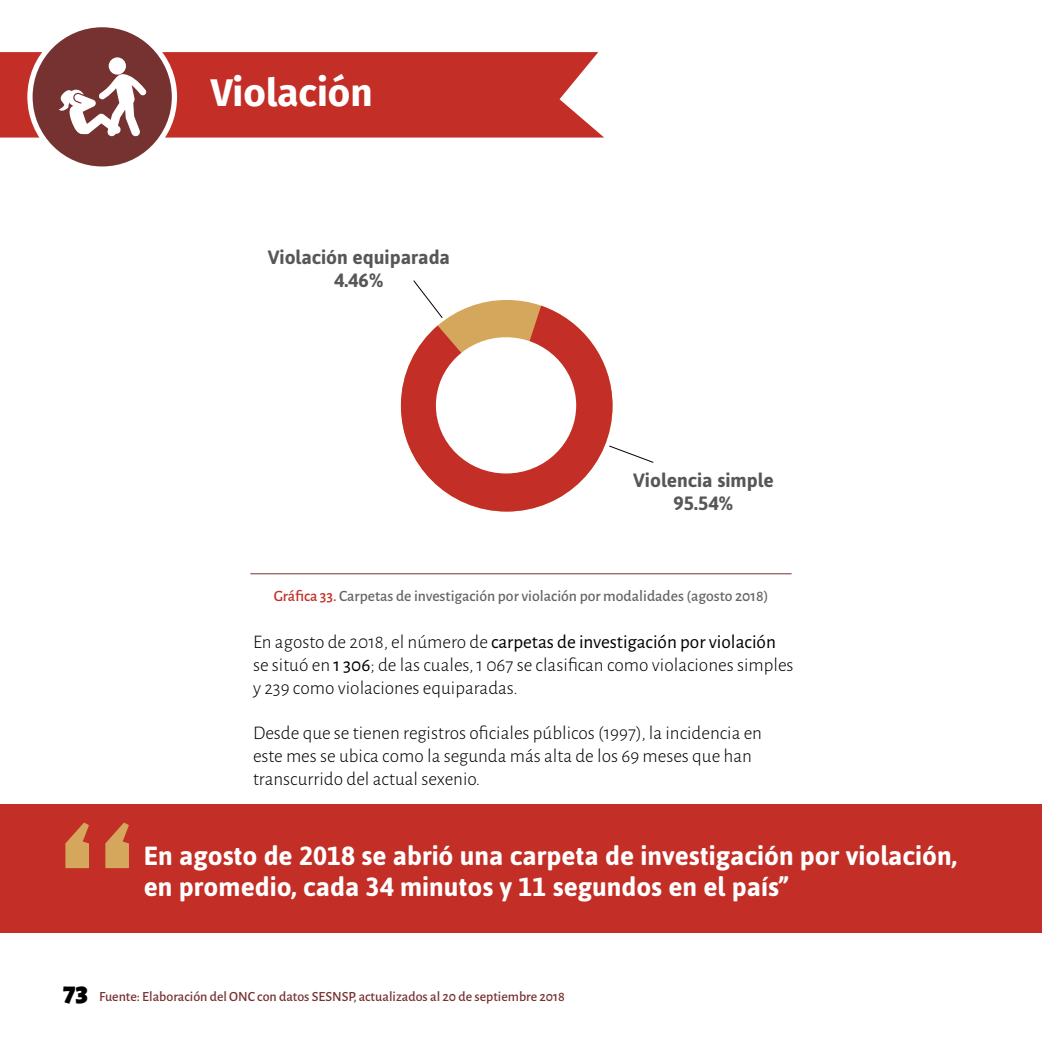
<style>
.page{position:relative;width:1042px;height:1042px;background:#fff}
.page>*{position:absolute;margin:0;border:0;box-sizing:border-box;transform-origin:0 0}
.t1{font:700 38.5px "Fira Sans";color:#fff}
.t2{font:700 26.25px/31.5px "Asap";color:#fff}
.t3{font:300 19.25px/22.8px "Alegreya Sans";color:#000}
.t4{font:700 19.25px/22.8px "Asap";color:#575756;text-align:center}
.t5{font:500 15.75px "Alegreya Sans";color:#666}
.t6{font:500 14px "Alegreya Sans";color:#763231}
.s1{color:#c32e26}
.s2{font-weight:400}
.s3{font-weight:900;font-size:28px;color:#000}
</style>
<div class="page">
<svg style="left:0;top:52px;width:604px;height:86px;background:#c63a33"></svg>
<div style="left:30px;top:25px;width:144px;height:144px;background:#763231;border-radius:50%"></div>
<div style="left:27px;top:22px;width:150px;height:150px;border:5px solid #fff;border-radius:50%"></div>
<div style="left:109px;top:57px;width:17px;height:18px;background:#fff;border-radius:50%"></div>
<svg style="left:58px;top:74px;width:88px;height:62px"></svg>
<hr style="left:250px;top:573px;width:541px;height:1px;background:#763231">
<div style="left:0;top:804px;width:1042px;height:128px;background:#c32e26"></div>
<svg style="left:65px;top:822px;width:64px;height:46px"></svg>
<svg style="left:401px;top:280px;width:253px;height:231px"></svg>
<div style="left:436px;top:337px;width:140px;height:136px;background:#fff;border-radius:50%"></div>
<h1 class="t1" style="left:211px;top:60px;width:163px">Violación</h1>
<p class="t4" style="left:268px;top:245px;width:184px">Violación equiparada<br>4.46%</p>
<p class="t4" style="left:633px;top:468px;width:142px">Violencia simple<br>95.54%</p>
<p class="t5" style="left:274px;top:585px;width:496px"><span class="s1">Gráfica 33.</span> Carpetas de investigación por violación por modalidades (agosto 2018)</p>
<p class="t3" style="left:253px;top:630px;width:542px">En agosto de 2018, el número de <span class="s2">carpetas de investigación por violación </span>se situó en <span class="s2">1 306</span>; de las cuales, 1 067 se clasifican como violaciones simples y 239 como violaciones equiparadas.</p>
<p class="t3" style="left:253px;top:721px;width:510px">Desde que se tienen registros oficiales públicos (1997), la incidencia en este mes se ubica como la segunda más alta de los 69 meses que han transcurrido del actual sexenio.</p>
<h2 class="t2" style="left:144px;top:838px;width:814px">En agosto de 2018 se abrió una carpeta de investigación por violación, en promedio, cada 34 minutos y 11 segundos en el país”</h2>
<p class="t6" style="left:63px;top:987px;width:503px"><span class="s3">73</span> Fuente: Elaboración del ONC con datos SESNSP, actualizados al 20 de septiembre 2018</p>
</div>
